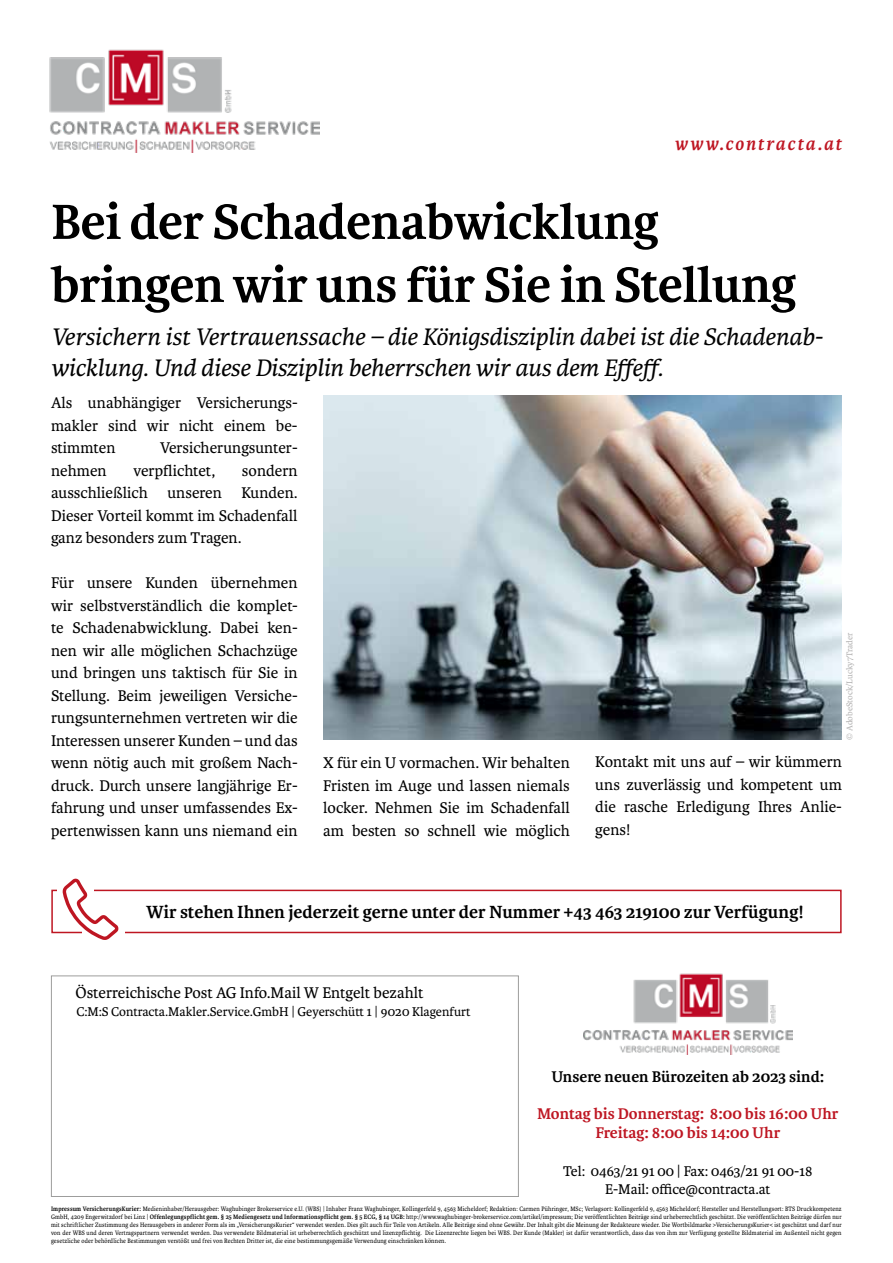
<style>
.page{position:relative;width:893px;height:1263px;background:#fff}
.page>*{position:absolute;margin:0;border:0;box-sizing:border-box;transform-origin:0 0}
.t1{font:700 52.5px/63px "Karmina";letter-spacing:-.01em;color:#000}
.t2{font:italic 25.5px/30.6px "Karmina";letter-spacing:-.01em;color:#000}
.t3{font:italic 700 19.5px "Karmina";letter-spacing:.095em;color:#be1622;scale:.94 1}
.t4{font:700 18.75px "Karmina";color:#000}
.t5{font:16.5px/22.5px "Karmina";color:#000;text-align:justify}
.t6{font:700 16.5px/18.8px "Karmina";color:#be1622;text-align:center}
.t7{font:700 16.5px "Karmina";color:#000}
.t8{font:15px/18.8px "Karmina";letter-spacing:-.015em;color:#000;text-align:center}
.t9{font:13.5px "Karmina";color:#000}
.t10{font:9px "Karmina";color:#b3b2b2}
.t11{font:6.75px/8.1px "Karmina";letter-spacing:.025em;color:#000;text-align:justify;scale:.9 1}
.s1{font-weight:700}
</style>
<div class="page">
<div style="left:51px;top:975px;width:468px;height:222px;border:1px solid #9d9d9c"></div>
<img style="left:323px;top:396px;width:519px;height:343px">
<img style="left:49px;top:49px;width:271px;height:104px">
<img style="left:583px;top:973px;width:209px;height:81px">
<div style="left:51px;top:890px;width:791px;height:43px;border:2px solid #be1622"></div>
<div style="left:82px;top:908px;width:43px;height:34px;background:#fff"></div>
<div style="left:58px;top:876px;width:36px;height:24px;background:#fff"></div>
<svg style="left:63px;top:879px;width:55px;height:61px"></svg>
<h3 class="t3" style="left:675px;top:133px;width:179px">www.contracta.at</h3>
<h1 class="t1" style="left:51px;top:191px;width:747px">Bei der Schadenabwicklung bringen wir uns für Sie in Stellung</h1>
<h2 class="t2" style="left:51px;top:322px;width:773px">Versichern ist Vertrauenssache – die Königsdisziplin dabei ist die Schadenab&shy;wicklung. Und diese Disziplin beherrschen wir aus dem Effeff.</h2>
<h3 class="t5" style="left:51px;top:392px;width:248px">Als unabhängiger Versicherungs&shy;makler sind wir nicht einem be&shy;stimmten</h3>
<h3 class="t5" style="left:160px;top:437px;width:139px">Versicherungsunter-</h3>
<h3 class="t5" style="left:51px;top:459px;width:248px;text-indent:191px">sondern ausschließlich unseren Kunden.<br>Dieser Vorteil kommt im Schadenfall ganz besonders zum Tragen.</h3>
<p class="t5" style="left:51px;top:572px;width:248px">Für unsere Kunden übernehmen wir selbstverständlich die komplet&shy;te Schadenabwicklung. Dabei ken&shy;nen wir alle möglichen Schachzüge und bringen uns taktisch für Sie in Stellung. Beim jeweiligen Versiche&shy;rungsunternehmen vertreten wir die Interessen unserer Kunden – und das wenn nötig auch mit großem Nach&shy;druck. Durch unsere langjährige Er&shy;fahrung und unser umfassendes Ex&shy;pertenwissen kann uns niemand ein</p>
<h3 class="t5" style="left:51px;top:459px;width:57px">nehmen</h3>
<h3 class="t5" style="left:133px;top:459px;width:83px">verpflichtet,</h3>
<h3 class="t10" style="left:845px;top:739px;width:109px;rotate:-90deg">© AdobeStock/Lucky7Trader</h3>
<h3 class="t5" style="left:323px;top:752px;width:248px">X für ein U vormachen. Wir behalten Fristen im Auge und lassen niemals locker. Nehmen Sie im Schadenfall am besten so schnell wie möglich</h3>
<h3 class="t5" style="left:595px;top:751px;width:248px">Kontakt mit uns auf – wir kümmern uns zuverlässig und kompetent um die rasche Erledigung Ihres Anlie&shy;gens!</h3>
<h3 class="t4" style="left:146px;top:902px;width:659px">Wir stehen Ihnen jederzeit gerne unter der Nummer +43 463 219100 zur Verfügung!</h3>
<h3 class="t5" style="left:76px;top:982px;width:349px">Österreichische Post AG Info.Mail W Entgelt bezahlt</h3>
<h3 class="t9" style="left:77px;top:1004px;width:396px">C:M:S Contracta.Makler.Service.GmbH | Geyerschütt 1 | 9020 Klagenfurt</h3>
<h3 class="t7" style="left:551px;top:1067px;width:274px">Unsere neuen Bürozeiten ab 2023 sind:</h3>
<h3 class="t6" style="left:537px;top:1105px;width:303px">Montag bis Donnerstag: 8:00 bis 16:00 Uhr<br>Freitag: 8:00 bis 14:00 Uhr</h3>
<h3 class="t8" style="left:563px;top:1161px;width:251px">Tel: 0463/21 91 00 | Fax: 0463/21 91 00-18<br>E-Mail: office@contracta.at</h3>
<p class="t11" style="left:51px;top:1204px;width:880px"><span class="s1">Impressum VersicherungsKurier:</span> Medieninhaber/Herausgeber: Waghubinger Brokerservice e.U. (WBS) | Inhaber Franz Waghubinger, Kollingerfeld 9, 4563 Micheldorf; Redaktion: Carmen Pühringer, MSc; Verlagsort: Kollingerfeld 9, 4563 Micheldorf; Hersteller und Herstellungsort: BTS Druckkompetenz GmbH, 4209 Engerwitzdorf bei Linz | <span class="s1">Offenlegungspflicht gem. § 25 Mediengesetz und Informationspflicht gem. § 5 ECG, § 14 UGB:</span> http://www.waghubinger-brokerservice.com/artikel/impressum; Die veröffentlichten Beiträge sind urheberrechtlich geschützt. Die veröffentlichten Beiträge dürfen nur mit schriftlicher Zustimmung des Herausgebers in anderer Form als im „VersicherungsKurier“ verwendet werden. Dies gilt auch für Teile von Artikeln. Alle Beiträge sind ohne Gewähr. Der Inhalt gibt die Meinung der Redakteure wieder. Die Wortbildmarke &gt;VersicherungsKurier&lt; ist geschützt und darf nur von der WBS und deren Vertragspartnern verwendet werden. Das verwendete Bildmaterial ist urheberrechtlich geschützt und lizenzpflichtig. Die Lizenzrechte liegen bei WBS. Der Kunde (Makler) ist dafür verantwortlich, dass das von ihm zur Verfügung gestellte Bildmaterial im Außenteil nicht gegen gesetzliche oder behördliche Bestimmungen verstößt und frei von Rechten Dritter ist, die eine bestimmungsgemäße Verwendung einschränken können.</p>
</div>
